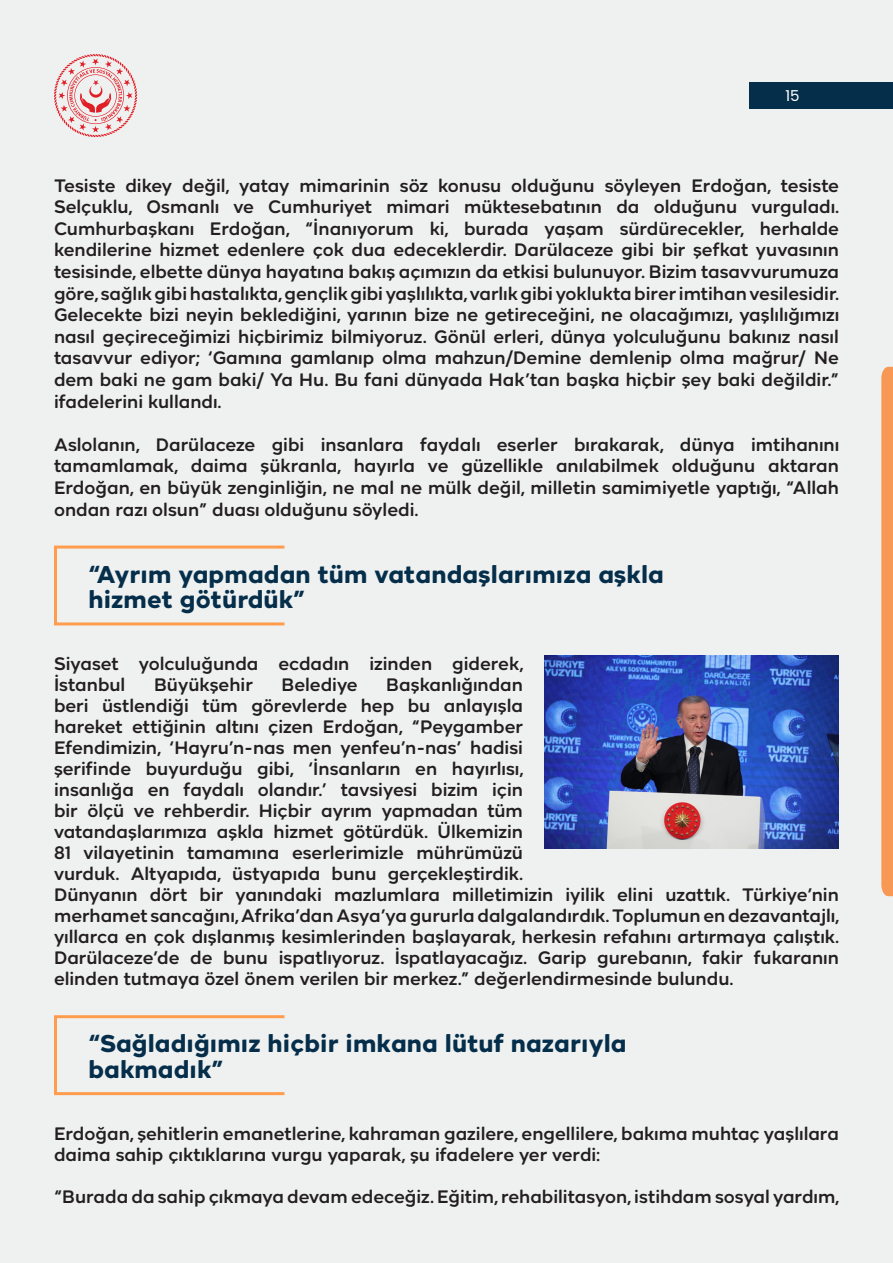
<style>
.page{position:relative;width:893px;height:1263px;background:#eff1f0}
.page>*{position:absolute;margin:0;border:0;box-sizing:border-box;transform-origin:0 0}
.t1{font:700 24.3px/25.5px "TRT";letter-spacing:.005em;color:#052e4b}
.t2{font:500 18px/21px "TRT";color:#231f20}
.t3{font:15px "Poppins";color:#fff}
</style>
<div class="page">
<svg style="left:54px;top:54px;width:83px;height:83px"></svg>
<div style="left:750px;top:82px;width:143px;height:27px;background:#052e4b"></div>
<svg style="left:881px;top:367px;width:12px;height:529px;background:#f69b5a"></svg>
<div style="left:54px;top:545px;width:232px;height:80px;border:3px solid #ff9c4d"></div>
<div style="left:54px;top:1015px;width:232px;height:80px;border:3px solid #ff9c4d"></div>
<img style="left:544px;top:655px;width:295px;height:193px">
<p class="t3" style="left:785px;top:87px;width:16px">15</p>
<p class="t2" style="left:54px;top:174px;width:787px;line-height:21.6px;text-align:justify">Tesiste dikey değil, yatay mimarinin söz konusu olduğunu söyleyen Erdoğan, tesiste Selçuklu, Osmanlı ve Cumhuriyet mimari müktesebatının da olduğunu vurguladı.<br>Cumhurbaşkanı Erdoğan, “İnanıyorum ki, burada yaşam sürdürecekler, herhalde kendilerine hizmet edenlere çok dua edeceklerdir. Darülaceze gibi bir şefkat yuvasının tesisinde, elbette dünya hayatına bakış açımızın da etkisi bulunuyor. Bizim tasavvurumuza göre, sağlık gibi hastalıkta, gençlik gibi yaşlılıkta, varlık gibi yoklukta birer imtihan vesilesidir.<br>Gelecekte bizi neyin beklediğini, yarının bize ne getireceğini, ne olacağımızı, yaşlılığımızı nasıl geçireceğimizi hiçbirimiz bilmiyoruz. Gönül erleri, dünya yolculuğunu bakınız nasıl tasavvur ediyor; ‘Gamına gamlanıp olma mahzun/Demine demlenip olma mağrur/ Ne dem baki ne gam baki/ Ya Hu. Bu fani dünyada Hak’tan başka hiçbir şey baki değildir.” ifadelerini kullandı.</p>
<p class="t2" style="left:54px;top:434px;width:786px;line-height:21.6px;text-align:justify">Aslolanın, Darülaceze gibi insanlara faydalı eserler bırakarak, dünya imtihanını tamamlamak, daima şükranla, hayırla ve güzellikle anılabilmek olduğunu aktaran Erdoğan, en büyük zenginliğin, ne mal ne mülk değil, milletin samimiyetle yaptığı, “Allah ondan razı olsun” duası olduğunu söyledi.</p>
<p class="t1" style="left:88px;top:561px;width:577px">“Ayrım yapmadan tüm vatandaşlarımıza aşkla hizmet götürdük”</p>
<p class="t2" style="left:54px;top:653px;width:471px">Siyaset yolculuğunda ecdadın izinden giderek,<br>İstanbul</p>
<p class="t2" style="left:54px;top:674px;width:786px;text-indent:332px">Başkanlığından<br>beri üstlendiği tüm görevlerde hep bu anlayışla<br>hareket ettiğinin altını çizen Erdoğan, “Peygamber<br>Efendimizin, ‘Hayru’n-nas men yenfeu’n-nas’ hadisi<br>şerifinde buyurduğu gibi, ‘İnsanların en hayırlısı,<br>insanlığa en faydalı olandır.’ tavsiyesi bizim için<br>bir ölçü ve rehberdir. Hiçbir ayrım yapmadan tüm<br>vatandaşlarımıza aşkla hizmet götürdük. Ülkemizin<br>81 vilayetinin tamamına eserlerimizle mührümüzü<br>vurduk. Altyapıda, üstyapıda bunu gerçekleştirdik.<br>Dünyanın dört bir yanındaki mazlumlara milletimizin iyilik elini uzattık. Türkiye’nin merhamet sancağını, Afrika’dan Asya’ya gururla dalgalandırdık. Toplumun en dezavantajlı, yıllarca en çok dışlanmış kesimlerinden başlayarak, herkesin refahını artırmaya çalıştık.<br>Darülaceze’de de bunu ispatlıyoruz. İspatlayacağız. Garip gurebanın, fakir fukaranın elinden tutmaya özel önem verilen bir merkez.” değerlendirmesinde bulundu.</p>
<p class="t2" style="left:154px;top:674px;width:100px">Büyükşehir</p>
<p class="t2" style="left:282px;top:674px;width:78px">Belediye</p>
<p class="t1" style="left:88px;top:1031px;width:540px">“Sağladığımız hiçbir imkana lütuf nazarıyla bakmadık”</p>
<p class="t2" style="left:54px;top:1123px;width:786px">Erdoğan, şehitlerin emanetlerine, kahraman gazilere, engellilere, bakıma muhtaç yaşlılara daima sahip çıktıklarına vurgu yaparak, şu ifadelere yer verdi:</p>
<p class="t2" style="left:54px;top:1186px;width:786px">“Burada da sahip çıkmaya devam edeceğiz. Eğitim, rehabilitasyon, istihdam sosyal yardım,</p>
</div>
